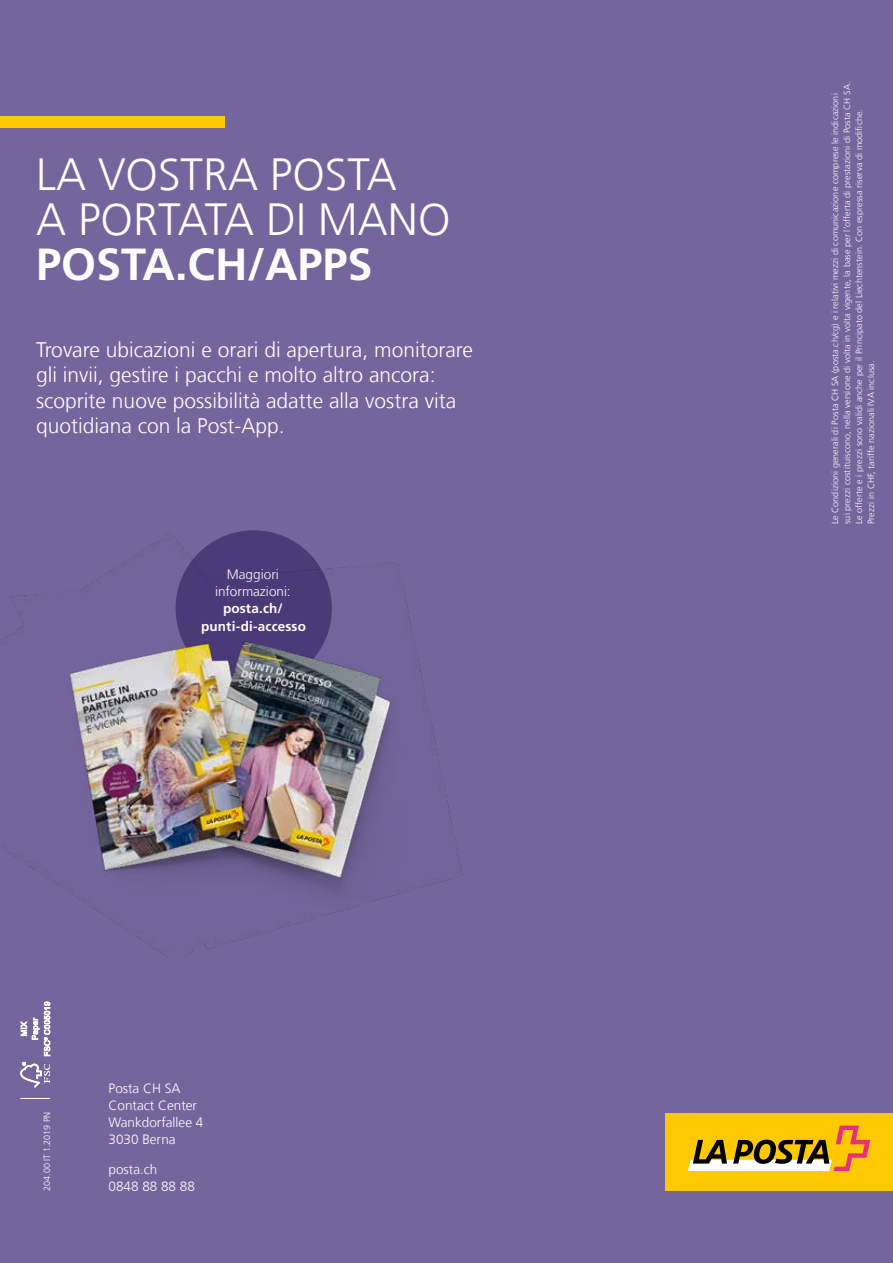
<style>
.page{position:relative;width:893px;height:1263px;background:#74659c}
.page>*{position:absolute;margin:0;border:0;box-sizing:border-box;transform-origin:0 0}
.t1{font:300 45px/45px "Frutiger";color:#fff}
.t2{font:300 21px/25.5px "Frutiger";color:#fff}
.t3{font:300 13.5px "Frutiger";color:#fff}
.t4{font:700 13.5px/17px "Frutiger";letter-spacing:.01em;color:#fff;text-align:center}
.t5{font:300 9px/12px "Frutiger";letter-spacing:.01em;color:#fff}
.s1{font-weight:700}
.s2{font-weight:300}
</style>
<div class="page">
<hr style="left:20px;top:1098px;width:30px;height:1px;background:#fff">
<svg style="left:20px;top:1062px;width:30px;height:25px"></svg>
<svg style="left:21px;top:1002px;width:29px;height:54px"></svg>
<img style="left:1px;top:530px;width:462px;height:426px">
<div style="left:665px;top:1113px;width:228px;height:78px;background:#fec900"></div>
<svg style="left:688px;top:1125px;width:182px;height:46px"></svg>
<div style="left:0;top:116px;width:224px;height:11px;background:#fec900"></div>
<h2 class="t1" style="left:36px;top:152px;width:416px">LA VOSTRA POSTA<br>A PORTATA DI MANO<br><span class="s1">POSTA.CH/APPS</span></h2>
<p class="t2" style="left:36px;top:337px;width:438px">Trovare ubicazioni e orari di apertura, monitorare gli invii, gestire i pacchi e molto altro ancora: scoprite nuove possibilità adatte alla vostra vita quotidiana con la Post-App.</p>
<p class="t4" style="left:201px;top:566px;width:106px"><span class="s2">Maggiori informazioni: </span>posta.ch/ punti-di-accesso</p>
<p class="t5" style="left:41px;top:1191px;width:81px;rotate:-90deg">204.00 IT 1.2019 PN</p>
<p class="t3" style="left:109px;top:1080px;width:74px">Posta CH SA</p>
<p class="t3" style="left:109px;top:1097px;width:90px">Contact Center</p>
<p class="t3" style="left:109px;top:1114px;width:96px">Wankdorfallee 4</p>
<p class="t3" style="left:109px;top:1131px;width:69px">3030 Berna</p>
<p class="t3" style="left:109px;top:1161px;width:50px">posta.ch</p>
<p class="t3" style="left:109px;top:1178px;width:88px">0848 88 88 88</p>
<p class="t5" style="left:829px;top:524px;width:444px;rotate:-90deg">Le Condizioni generali di Posta CH SA (posta.ch/cg) e i relativi mezzi di comunicazione comprese le indicazioni sui prezzi costituiscono, nella versione di volta in volta vigente, la base per l’offerta di prestazioni di Posta CH SA.<br>Le offerte e i prezzi sono validi anche per il Principato del Liechtenstein. Con espressa riserva di modifiche.<br>Prezzi in CHF, tariffe nazionali IVA inclusa.</p>
</div>
